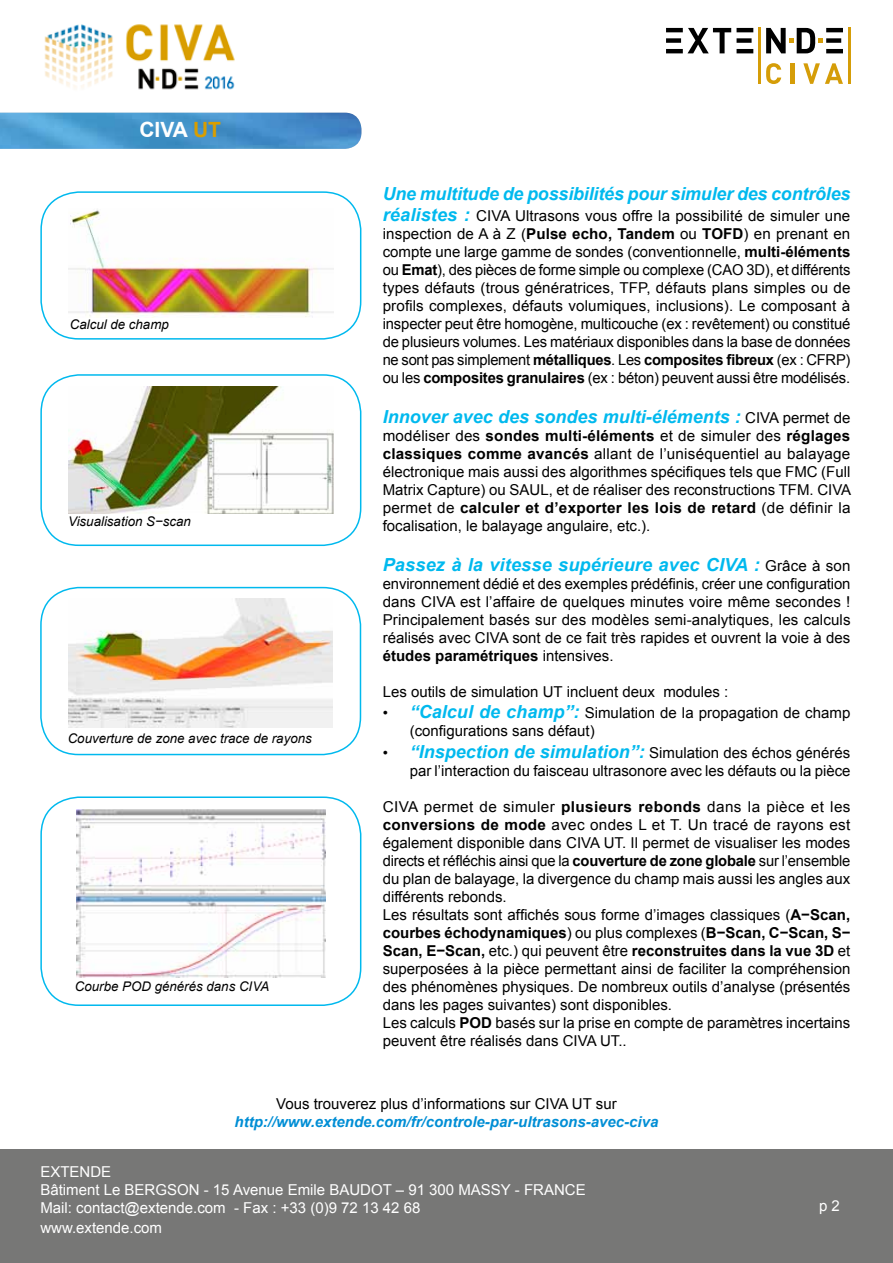
<style>
.page{position:relative;width:893px;height:1263px;background:#fff}
.page>*{position:absolute;margin:0;border:0;box-sizing:border-box;transform-origin:0 0}
.t1{font:700 21px "Arial";color:#fff}
.t2{font:italic 700 18px "Arial";color:#00b9ee}
.t3{font:15px/18px "Arial";color:#000;text-align:justify}
.t4{font:15px/18px "Arial";color:#fff}
.t5{font:italic 700 15px "Arial";color:#008ed5}
.t6{font:italic 13.35px "Arial";color:#000}
.s1{color:#d99e00}
.s2{font-weight:700;font-style:italic;font-size:18px;color:#00b9ee}
.s3{font-weight:700}
.s4{font-weight:400;font-style:normal;font-size:15px;color:#000}
</style>
<div class="page">
<img style="left:44px;top:24px;width:191px;height:66px">
<svg style="left:766px;top:63px;width:15px;height:21px"></svg>
<hr style="left:791px;top:63px;width:4px;height:21px;background:#d59d08">
<svg style="left:803px;top:63px;width:40px;height:21px"></svg>
<hr style="left:826px;top:28px;width:17px;height:4px;background:#000">
<div style="left:826px;top:38px;width:15px;height:5px;background:#000"></div>
<hr style="left:826px;top:49px;width:17px;height:4px;background:#000">
<hr style="left:666px;top:28px;width:17px;height:4px;background:#000">
<div style="left:666px;top:38px;width:15px;height:5px;background:#000"></div>
<hr style="left:666px;top:49px;width:17px;height:4px;background:#000">
<svg style="left:688px;top:28px;width:43px;height:25px"></svg>
<hr style="left:737px;top:28px;width:16px;height:4px;background:#000">
<div style="left:737px;top:38px;width:15px;height:5px;background:#000"></div>
<hr style="left:737px;top:49px;width:16px;height:4px;background:#000">
<hr style="left:758px;top:28px;width:3px;height:56px;background:#d59d08">
<hr style="left:848px;top:28px;width:2px;height:56px;background:#d59d08">
<svg style="left:766px;top:28px;width:57px;height:25px"></svg>
<div style="left:0;top:1149px;width:893px;height:114px;background:#777776"></div>
<img style="left:0;top:113px;width:361px;height:36px">
<div style="left:40px;top:191px;width:321px;height:149px;border:2px solid #00b9ee;border-radius:38px"></div>
<div style="left:40px;top:796px;width:321px;height:210px;border:2px solid #00b9ee;border-radius:38px"></div>
<div style="left:40px;top:587px;width:321px;height:168px;border:2px solid #00b9ee;border-radius:38px"></div>
<div style="left:40px;top:374px;width:321px;height:172px;border:2px solid #00b9ee;border-radius:38px"></div>
<img style="left:68px;top:210px;width:265px;height:108px">
<img style="left:69px;top:386px;width:264px;height:128px">
<img style="left:69px;top:598px;width:264px;height:129px">
<img style="left:76px;top:810px;width:250px;height:167px">
<h1 class="t1" style="left:139px;top:115px;width:83px">CIVA <span class="s1">UT</span></h1>
<p class="t6" style="left:70px;top:315px;width:101px">Calcul de champ</p>
<p class="t6" style="left:68px;top:513px;width:124px">Visualisation S−scan</p>
<p class="t6" style="left:68px;top:729px;width:246px">Couverture de zone avec trace de rayons</p>
<p class="t6" style="left:75px;top:978px;width:196px">Courbe POD générés dans CIVA</p>
<p class="t2" style="left:383px;top:181px;width:469px">Une multitude de possibilités pour simuler des contrôles</p>
<p class="t3" style="left:383px;top:207px;width:469px"><span class="s2">réalistes :</span> CIVA Ultrasons vous offre la possibilité de simuler une inspection de A à Z (<span class="s3">Pulse echo, Tandem</span> ou <span class="s3">TOFD</span>) en prenant en compte une large gamme de sondes (conventionnelle, <span class="s3">multi-éléments </span>ou <span class="s3">Emat</span>), des pièces de forme simple ou complexe (CAO 3D), et différents types défauts (trous génératrices, TFP, défauts plans simples ou de profils complexes, défauts volumiques, inclusions). Le composant à inspecter peut être homogène, multicouche (ex : revêtement) ou constitué de plusieurs volumes. Les matériaux disponibles dans la base de données ne sont pas simplement <span class="s3">métalliques</span>. Les <span class="s3">composites fibreux</span> (ex : CFRP) ou les <span class="s3">composites granulaires</span> (ex : béton) peuvent aussi être modélisés.</p>
<p class="t2" style="left:383px;top:405px;width:469px">Innover avec des sondes multi-éléments : <span class="s4">CIVA permet de</span></p>
<p class="t3" style="left:383px;top:427px;width:470px">modéliser des <span class="s3">sondes multi-éléments</span> et de simuler des <span class="s3">réglages classiques comme avancés</span> allant de l’uniséquentiel au balayage électronique mais aussi des algorithmes spécifiques tels que FMC (Full Matrix Capture) ou SAUL, et de réaliser des reconstructions TFM. CIVA permet de <span class="s3">calculer et d’exporter les lois de retard</span> (de définir la focalisation, le balayage angulaire, etc.).</p>
<p class="t2" style="left:383px;top:552px;width:469px">Passez à la vitesse supérieure avec CIVA : <span class="s4">Grâce à son</span></p>
<p class="t3" style="left:383px;top:575px;width:469px">environnement dédié et des exemples prédéfinis, créer une configuration dans CIVA est l’affaire de quelques minutes voire même secondes !<br>Principalement basés sur des modèles semi-analytiques, les calculs réalisés avec CIVA sont de ce fait très rapides et ouvrent la voie à des <span class="s3">études paramétriques</span> intensives.</p>
<p class="t3" style="left:383px;top:683px;width:347px">Les outils de simulation UT incluent deux modules :</p>
<p class="t3" style="left:410px;top:704px;width:442px;text-indent:-27px">• <span class="s2">“Calcul de champ”:</span> Simulation de la propagation de champ (configurations sans défaut)</p>
<p class="t3" style="left:383px;top:744px;width:469px;text-align:right">• <span class="s2">“Inspection de simulation”:</span> Simulation des échos générés par l’interaction du faisceau ultrasonore avec les défauts ou la pièce</p>
<p class="t3" style="left:383px;top:798px;width:469px;text-align:left">CIVA permet de simuler <span class="s3">plusieurs rebonds</span> dans la pièce et les <span class="s3">conversions de mode</span> avec ondes L et T. Un tracé de rayons est également disponible dans CIVA UT. Il permet de visualiser les modes directs et réfléchis ainsi que la <span class="s3">couverture de zone globale</span> sur l’ensemble du plan de balayage, la divergence du champ mais aussi les angles aux différents rebonds.<br>Les résultats sont affichés sous forme d’images classiques (<span class="s3">A−Scan, courbes échodynamiques</span>) ou plus complexes (<span class="s3">B−Scan, C−Scan, S− Scan, E−Scan,</span> etc.) qui peuvent être <span class="s3">reconstruites dans la vue 3D</span> et superposées à la pièce permettant ainsi de faciliter la compréhension des phénomènes physiques. De nombreux outils d’analyse (présentés dans les pages suivantes) sont disponibles.<br>Les calculs <span class="s3">POD</span> basés sur la prise en compte de paramètres incertains peuvent être réalisés dans CIVA UT..</p>
<p class="t3" style="left:276px;top:1095px;width:342px">Vous trouverez plus d’informations sur CIVA UT sur</p>
<p class="t5" style="left:235px;top:1112px;width:425px">http://www.extende.com/fr/controle-par-ultrasons-avec-civa</p>
<p class="t4" style="left:40px;top:1163px;width:547px">EXTENDE<br>Bâtiment Le BERGSON - 15 Avenue Emile BAUDOT – 91 300 MASSY - FRANCE<br>Mail: contact@extende.com - Fax : +33 (0)9 72 13 42 68</p>
<p class="t4" style="left:40px;top:1219px;width:123px">www.extende.com</p>
<p class="t4" style="left:819px;top:1197px;width:22px">p 2</p>
</div>
